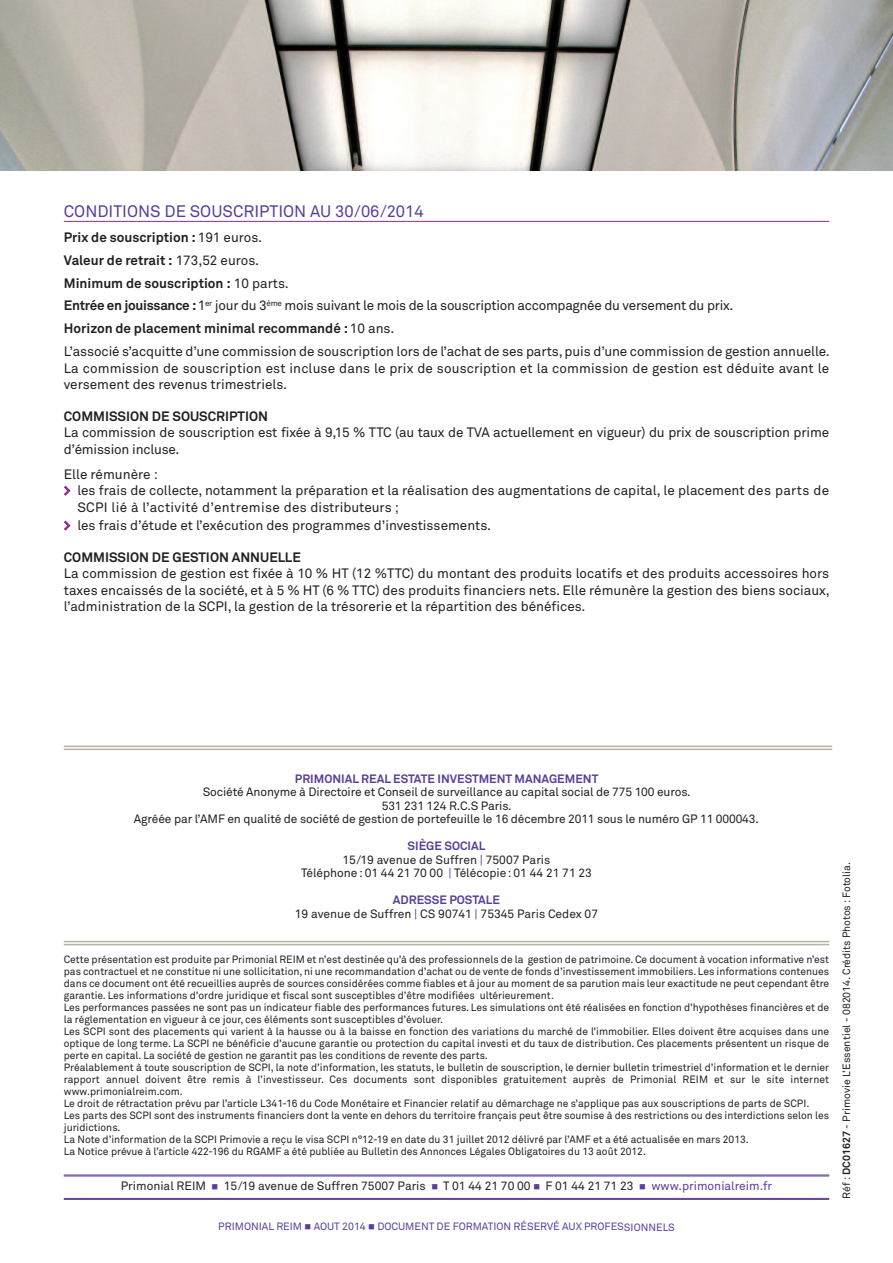
<style>
.page{position:relative;width:893px;height:1263px;background:#fff}
.page>*{position:absolute;margin:0;border:0;box-sizing:border-box;transform-origin:0 0}
.t1{font:16.5px "Akkurat";color:#593e99}
.t2{font:13.5px/23px "Akkurat";color:#231f20}
.t3{font:700 13.5px "Akkurat";color:#231f20}
.t4{font:13.5px "Akkurat";letter-spacing:.025em;color:#231f20}
.t5{font:12px/13.5px "Akkurat";letter-spacing:-.01em;color:#231f20;text-align:center}
.t6{font:700 12px "Akkurat";color:#593e99}
.t7{font:10.5px/12px "Akkurat";color:#231f20}
.t8{font:10.5px "Akkurat";color:#593e99}
.s1{font-weight:700}
.s2{font-weight:700;color:#90268f}
.s3{font-weight:700;color:#593e99}
.s4{color:#593e99}
</style>
<div class="page">
<hr style="left:64px;top:941px;width:765px;height:1px;background:#b6b1a3">
<hr style="left:64px;top:944px;width:765px;height:1px;background:#b6b1a3">
<hr style="left:64px;top:1175px;width:765px;height:1px;background:#593e99">
<hr style="left:64px;top:1176px;width:765px;height:1px;background:#593e99">
<hr style="left:64px;top:1198px;width:765px;height:1px;background:#593e99">
<hr style="left:64px;top:1199px;width:765px;height:1px;background:#593e99">
<hr style="left:64px;top:745px;width:768px;height:2px;background:#b6b1a3">
<hr style="left:64px;top:748px;width:768px;height:2px;background:#b6b1a3">
<img style="left:0;top:0;width:893px;height:170px">
<hr style="left:64px;top:221px;width:765px;height:1px;background:#90268f">
<h1 class="t1" style="left:64px;top:205px;width:361px">CONDITIONS DE SOUSCRIPTION AU 30/06/2014</h1>
<p class="t2" style="left:64px;top:227px;width:768px"><span class="s1">Prix de souscription :</span> 191 euros.<br><span class="s1">Valeur de retrait :</span> 173,52 euros.<br><span class="s1">Minimum de souscription :</span> 10 parts.<br><span class="s1">Entrée en jouissance :</span>1<sup>er</sup> jour du 3<sup>ème</sup> mois suivant le mois de la souscription accompagnée du versement du prix.<br><span class="s1">Horizon de placement minimal recommandé :</span> 10 ans.<br>L’associé s’acquitte d’une commission de souscription lors de l’achat de ses parts,puis d’une commission de gestion annuelle.</p>
<p class="t2" style="left:64px;top:361px;width:767px;line-height:16.5px">La commission de souscription est incluse dans le prix de souscription et la commission de gestion est déduite avant le versement des revenus trimestriels.</p>
<p class="t3" style="left:64px;top:411px;width:206px">COMMISSION DE SOUSCRIPTION</p>
<p class="t2" style="left:64px;top:426px;width:767px;line-height:16.5px">La commission de souscription est fixée à 9,15 % TTC (au taux de TVA actuellement en vigueur) du prix de souscription prime d’émission incluse.</p>
<p class="t2" style="left:64px;top:464px;width:95px">Elle rémunère :</p>
<p class="t2" style="left:64px;top:480px;width:767px"><span class="s2">&gt;</span> les frais de collecte, notamment la préparation et la réalisation des augmentations de capital, le placement des parts de</p>
<p class="t4" style="left:77px;top:502px;width:323px">SCPI lié à l’activité d’entremise des distributeurs ;</p>
<p class="t2" style="left:64px;top:515px;width:429px"><span class="s2">&gt;</span> les frais d’étude et l’exécution des programmes d’investissements.</p>
<p class="t3" style="left:64px;top:552px;width:239px">COMMISSION DE GESTION ANNUELLE</p>
<p class="t2" style="left:64px;top:567px;width:768px;line-height:16.5px;text-align:justify">La commission de gestion est fixée à 10 % HT (12 %TTC) du montant des produits locatifs et des produits accessoires hors taxes encaissés de la société, et à 5 % HT (6 % TTC) des produits financiers nets. Elle rémunère la gestion des biens sociaux, l’administration de la SCPI, la gestion de la trésorerie et la répartition des bénéfices.</p>
<p class="t6" style="left:295px;top:774px;width:305px">PRIMONIAL REAL ESTATE INVESTMENT MANAGEMENT</p>
<p class="t5" style="left:134px;top:786px;width:627px">Société Anonyme à Directoire et Conseil de surveillance au capital social de 775 100 euros.<br>531 231 124 R.C.S Paris.<br>Agréée par l’AMF en qualité de société de gestion de portefeuille le 16 décembre 2011 sous le numéro GP 11 000043.</p>
<p class="t5" style="left:301px;top:840px;width:292px"><span class="s3">SIÈGE SOCIAL<br></span>15/19 avenue de Suffren <span class="s4">|</span> 75007 Paris<br>Téléphone: 01 44 21 70 00 <span class="s4">|</span> Télécopie: 01 44 21 71 23</p>
<p class="t5" style="left:295px;top:894px;width:305px"><span class="s3">ADRESSE POSTALE<br></span>19 avenue de Suffren <span class="s4">|</span> CS 90741 <span class="s4">|</span> 75345 Paris Cedex 07</p>
<p class="t7" style="left:64px;top:954px;width:767px">Cette présentation est produite par Primonial REIM et n’est destinée qu’à des professionnels de la gestion de patrimoine. Ce document à vocation informative n’est pas contractuel et ne constitue ni une sollicitation, ni une recommandation d’achat ou de vente de fonds d’investissement immobiliers. Les informations contenues dans ce document ont été recueillies auprès de sources considérées comme fiables et à jour au moment de sa parution mais leur exactitude ne peut cependant être garantie. Les informations d’ordre juridique et fiscal sont susceptibles d’être modifiées ultérieurement.<br>Les performances passées ne sont pas un indicateur fiable des performances futures. Les simulations ont été réalisées en fonction d’hypothèses financières et de la réglementation en vigueur à ce jour, ces éléments sont susceptibles d’évoluer.<br>Les SCPI sont des placements qui varient à la hausse ou à la baisse en fonction des variations du marché de l’immobilier. Elles doivent être acquises dans une optique de long terme. La SCPI ne bénéficie d’aucune garantie ou protection du capital investi et du taux de distribution. Ces placements présentent un risque de perte en capital. La société de gestion ne garantit pas les conditions de revente des parts.<br>Préalablement à toute souscription de SCPI, la note d’information, les statuts, le bulletin de souscription, le dernier bulletin trimestriel d’information et le dernier rapport annuel doivent être remis à l’investisseur. Ces documents sont disponibles gratuitement auprès de Primonial REIM et sur le site internet www.primonialreim.com.<br>Le droit de rétractation prévu par l’article L341-16 du Code Monétaire et Financier relatif au démarchage ne s’applique pas aux souscriptions de parts de SCPI.<br>Les parts des SCPI sont des instruments financiers dont la vente en dehors du territoire français peut être soumise à des restrictions ou des interdictions selon les juridictions.<br>La Note d’information de la SCPI Primovie a reçu le visa SCPI n°12-19 en date du 31 juillet 2012 délivré par l’AMF et a été actualisée en mars 2013.<br>La Notice prévue à l’article 422-196 du RGAMF a été publiée au Bulletin des Annonces Légales Obligatoires du 13 août 2012.</p>
<p class="t5" style="left:121px;top:1181px;width:653px">Primonial REIM <span class="s4">■</span> 15/19 avenue de Suffren 75007 Paris <span class="s4">■</span> T 01 44 21 70 00 <span class="s4">■</span> F 01 44 21 71 23 <span class="s4">■ www.primonialreim.fr</span></p>
<p class="t8" style="left:218px;top:1222px;width:458px">PRIMONIAL REIM ■ AOUT 2014 ■ DOCUMENT DE FORMATION RÉSERVÉ AUX PROFESSIONNELS</p>
<p class="t7" style="left:841px;top:1199px;width:338px;rotate:-90deg">Réf : <span class="s1">DC01627</span> - Primovie L’Essentiel - 082014. Crédits Photos : Fotolia.</p>
</div>
